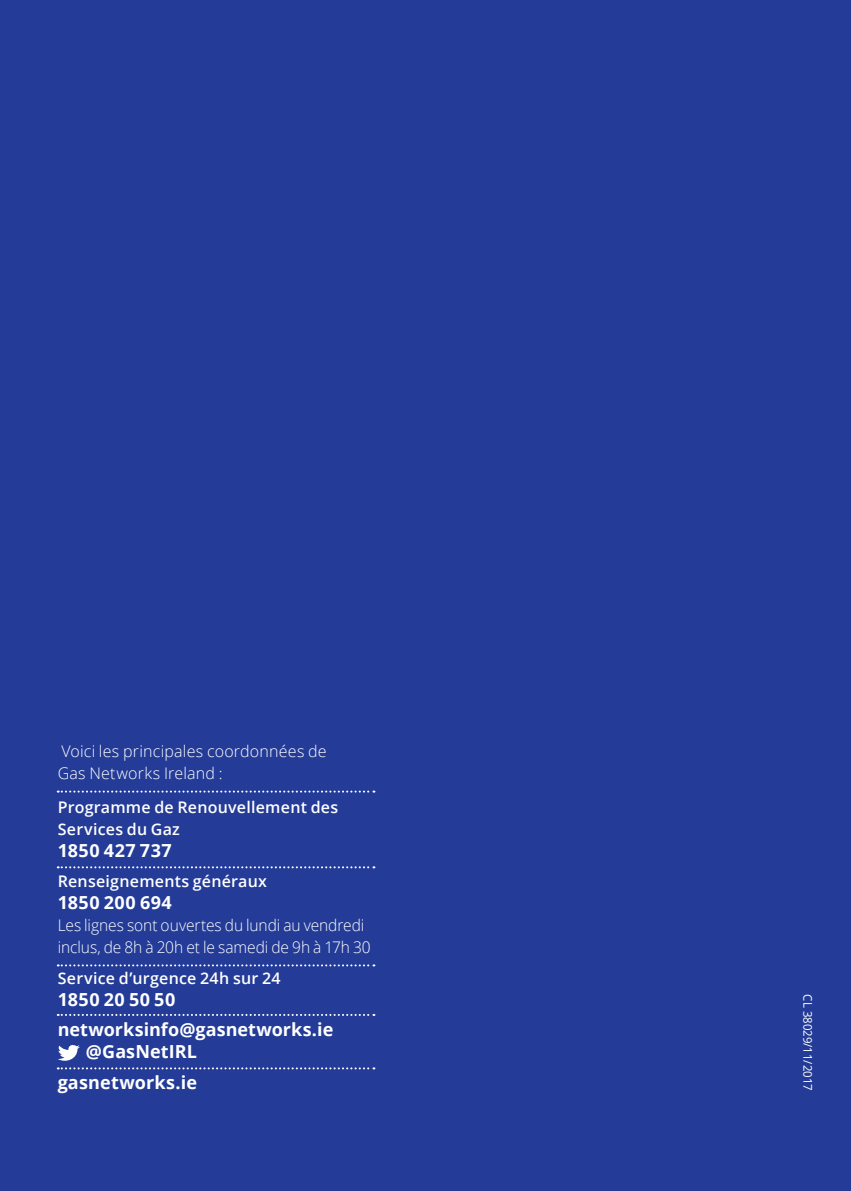
<style>
.page{position:relative;width:851px;height:1191px;background:#fff}
.page>*{position:absolute;margin:0;border:0;box-sizing:border-box;transform-origin:0 0}
.Main_Body_Text{font:700 18px/22px "Open Sans";letter-spacing:.005em;color:#fff}
.Main_Body_Text-2{font:700 18px "Open Sans";letter-spacing:.03em;color:#fff}
.Main_Body_Text-3{font:700 18px "Open Sans";letter-spacing:.025em;color:#fff}
.Main_Body_Text-4{font:300 16px/22px "Open Sans";color:#fff}
.Main_Body_Text-5{font:600 16px/22px "Open Sans";letter-spacing:.015em;color:#fff}
.t1{font:12px "Open Sans";color:#fff;scale:.95 1}
</style>
<div class="page">
<div style="left:0;top:0;width:850px;height:1191px;background:#243c97"></div>
<svg style="left:58px;top:866px;width:316px;height:2px"></svg>
<svg style="left:58px;top:790px;width:316px;height:2px"></svg>
<svg style="left:58px;top:964px;width:316px;height:2px"></svg>
<svg style="left:58px;top:1014px;width:316px;height:2px"></svg>
<svg style="left:57px;top:1045px;width:317px;height:24px"></svg>
<p class="Main_Body_Text-4" style="left:58px;top:740px;width:270px">Voici les principales coordonnées de<br>Gas Networks Ireland :</p>
<p class="Main_Body_Text-5" style="left:58px;top:795px;width:282px">Programme de Renouvellement des<br>Services du Gaz</p>
<p class="Main_Body_Text-2" style="left:58px;top:837px;width:116px">1850 427 737</p>
<p class="Main_Body_Text-5" style="left:58px;top:870px;width:211px">Renseignements généraux</p>
<p class="Main_Body_Text-2" style="left:58px;top:890px;width:116px">1850 200 694</p>
<p class="Main_Body_Text-4" style="left:58px;top:914px;width:314px">Les lignes sont ouvertes du lundi au vendredi inclus, de 8h à 20h et le samedi de 9h à 17h 30</p>
<p class="Main_Body_Text-5" style="left:58px;top:966px;width:224px">Service d’urgence 24h sur 24</p>
<p class="Main_Body_Text-3" style="left:58px;top:986px;width:119px">1850 20 50 50</p>
<p class="Main_Body_Text" style="left:86px;top:1018px;width:249px;text-indent:-28px">networksinfo@gasnetworks.ie @GasNetIRL</p>
<p class="Main_Body_Text" style="left:58px;top:1071px;width:141px">gasnetworks.ie</p>
<p class="t1" style="left:816px;top:994px;width:103px;rotate:90deg">CL 38029/11/2017</p>
</div>
